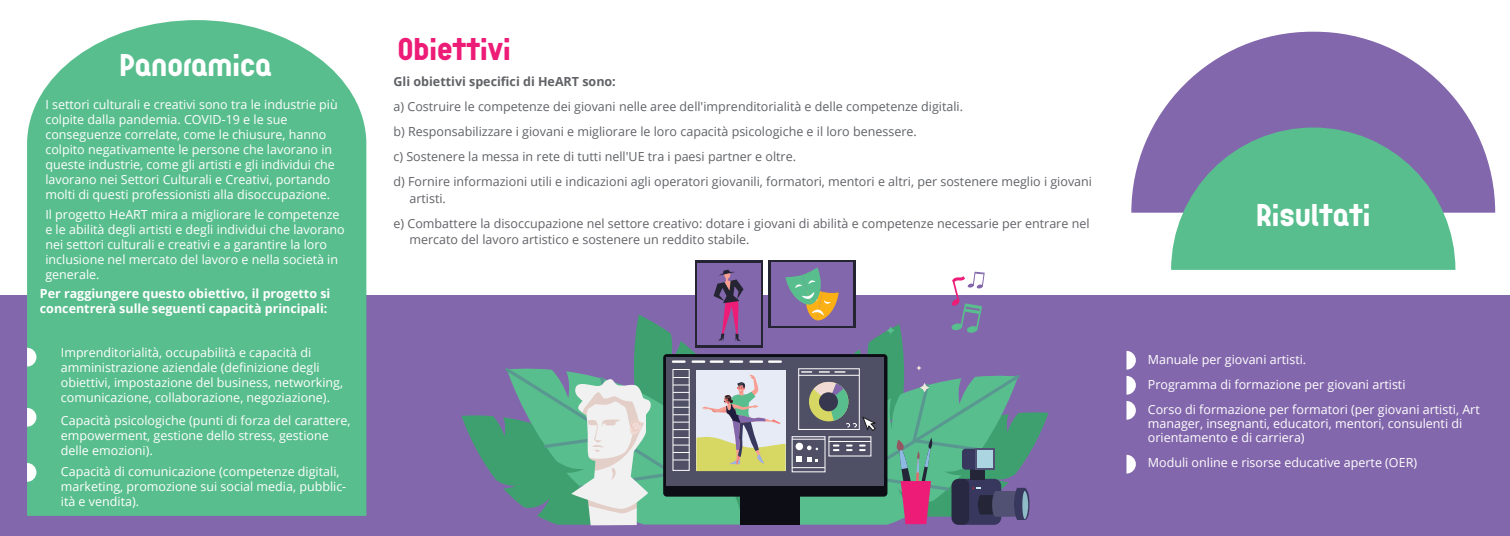
<style>
.page{position:relative;width:1510px;height:536px;background:#fff}
.page>*{position:absolute;margin:0;border:0;box-sizing:border-box;transform-origin:0 0}
.t1{font:31.25px "GRAFIKATYPE.1";color:#fff}
.t2{font:31.25px "GRAFIKATYPE.1";color:#ec1c77}
.t3{font:12.5px/15px "Open Sans";color:#fff}
.t4{font:12.5px/25px "Open Sans";color:#606266}
.t5{font:700 12.5px/15px "Open Sans";color:#fff}
.t6{font:700 12.5px "Open Sans";color:#606266}
</style>
<div class="page">
<div style="left:0;top:294px;width:1509px;height:241px;background:#8367ac"></div>
<div style="left:27px;top:20px;width:339px;height:495px;background:#59be8e"></div>
<svg style="left:1131px;top:32px;width:364px;height:180px;fill:#8367ac"></svg>
<div style="left:695px;top:259px;width:68px;height:88px;background:#242433"></div>
<div style="left:697px;top:263px;width:63px;height:80px;background:#8367ac"></div>
<div style="left:768px;top:259px;width:87px;height:68px;background:#242433"></div>
<div style="left:771px;top:262px;width:81px;height:63px;background:#8367ac"></div>
<svg style="left:461px;top:267px;width:587px;height:257px"></svg>
<svg style="left:1171px;top:127px;width:284px;height:142px;background:#63ac95"></svg>
<svg style="left:1126px;top:350px;width:9px;height:19px"></svg>
<svg style="left:1126px;top:376px;width:9px;height:18px"></svg>
<svg style="left:1126px;top:401px;width:9px;height:18px"></svg>
<svg style="left:1126px;top:454px;width:9px;height:19px"></svg>
<svg style="left:27px;top:347px;width:9px;height:19px"></svg>
<svg style="left:27px;top:407px;width:9px;height:19px"></svg>
<svg style="left:27px;top:462px;width:9px;height:19px"></svg>
<h1 class="t1" style="left:120px;top:46px;width:153px">Panoramica</h1>
<p class="t3" style="left:45px;top:96px;width:294px">I settori culturali e creativi sono tra le industrie più colpite dalla pandemia. COVID-19 e le sue conseguenze correlate, come le chiusure, hanno colpito negativamente le persone che lavorano in queste industrie, come gli artisti e gli individui che lavorano nei Settori Culturali e Creativi, portando molti di questi professionisti alla disoccupazione.</p>
<p class="t3" style="left:45px;top:206px;width:301px">Il progetto HeART mira a migliorare le competenze e le abilità degli artisti e degli individui che lavorano nei settori culturali e creativi e a garantire la loro inclusione nel mercato del lavoro e nella società in generale.</p>
<p class="t5" style="left:40px;top:285px;width:292px">Per raggiungere questo obiettivo, il progetto si concentrerà sulle seguenti capacità principali:</p>
<p class="t3" style="left:61px;top:344px;width:284px">Imprenditorialità, occupabilità e capacità di amministrazione aziendale (definizione degli obiettivi, impostazione del business, networking, comunicazione, collaborazione, negoziazione).</p>
<p class="t3" style="left:61px;top:412px;width:291px">Capacità psicologiche (punti di forza del carattere, empowerment, gestione dello stress, gestione delle emozioni).</p>
<p class="t3" style="left:61px;top:463px;width:287px">Capacità di comunicazione (competenze digitali, marketing, promozione sui social media, pubblic&shy;ità e vendita).</p>
<h1 class="t2" style="left:398px;top:30px;width:114px">Obiettivi</h1>
<p class="t6" style="left:393px;top:73px;width:224px">Gli obiettivi specifici di HeART sono:</p>
<p class="t4" style="left:393px;top:94px;width:700px">a) Costruire le competenze dei giovani nelle aree dell'imprenditorialità e delle competenze digitali.<br>b) Responsabilizzare i giovani e migliorare le loro capacità psicologiche e il loro benessere.<br>c) Sostenere la messa in rete di tutti nell'UE tra i paesi partner e oltre.<br>d) Fornire informazioni utili e indicazioni agli operatori giovanili, formatori, mentori e altri, per sostenere meglio i giovani</p>
<p class="t4" style="left:393px;top:185px;width:697px;text-indent:16px">artisti.<br>e) Combattere la disoccupazione nel settore creativo: dotare i giovani di abilità e competenze necessarie per entrare nel</p>
<p class="t4" style="left:409px;top:226px;width:341px">mercato del lavoro artistico e sostenere un reddito stabile.</p>
<h1 class="t1" style="left:1256px;top:196px;width:116px">Risultati</h1>
<p class="t3" style="left:1147px;top:346px;width:333px;line-height:25px">Manuale per giovani artisti.<br>Programma di formazione per giovani artisti<br>Corso di formazione per formatori (per giovani artisti, Art</p>
<p class="t3" style="left:1147px;top:416px;width:316px;line-height:13.8px">manager, insegnanti, educatori, mentori, consulenti di orientamento e di carriera)</p>
<p class="t3" style="left:1147px;top:454px;width:271px">Moduli online e risorse educative aperte (OER)</p>
</div>
